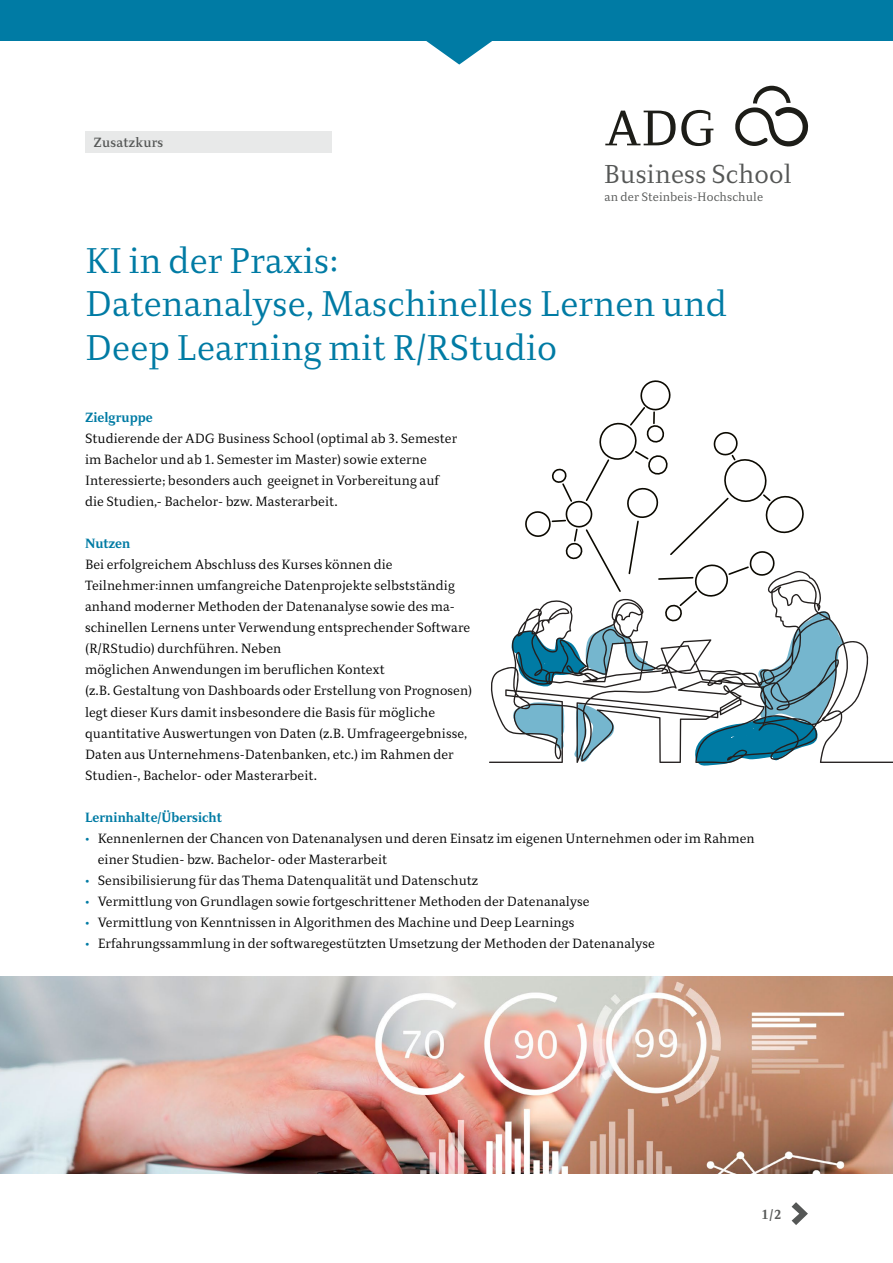
<style>
.page{position:relative;width:893px;height:1263px;background:#fff}
.page>*{position:absolute;margin:0;border:0;box-sizing:border-box;transform-origin:0 0}
.t1{font:50.4px "Diogenes";color:#1d1d18}
.t2{font:300 36px/43.2px "Diogenes";color:#007ba4}
.t3{font:300 26.1px "Diogenes";letter-spacing:.005em;color:#555756}
.t4{font:300 13.5px/21px "Diogenes";color:#000}
.t5{font:700 13.5px "Diogenes";color:#007ba4}
.t6{font:500 13.5px "Diogenes";letter-spacing:.01em;color:#555756}
.t7{font:700 13.5px "Diogenes";color:#555756}
.t8{font:300 12.3px "Diogenes";letter-spacing:.005em;color:#555756}
.s1{font-weight:900;color:#007ba4}
</style>
<div class="page">
<img style="left:0;top:977px;width:893px;height:197px">
<svg style="left:426px;top:41px;width:66px;height:24px"></svg>
<div style="left:0;top:0;width:893px;height:41px;background:#007ba4"></div>
<div style="left:85px;top:132px;width:247px;height:21px;background:#e8e9e9"></div>
<svg style="left:792px;top:1202px;width:16px;height:23px"></svg>
<svg style="left:735px;top:86px;width:73px;height:60px"></svg>
<svg style="left:489px;top:574px;width:404px;height:189px"></svg>
<svg style="left:524px;top:380px;width:284px;height:244px"></svg>
<p class="t6" style="left:94px;top:135px;width:71px">Zusatzkurs</p>
<h1 class="t1" style="left:605px;top:100px;width:113px">ADG</h1>
<h3 class="t3" style="left:604px;top:160px;width:189px">Business School</h3>
<p class="t8" style="left:605px;top:190px;width:160px">an der Steinbeis-Hochschule</p>
<h2 class="t2" style="left:85px;top:241px;width:644px">KI in der Praxis:<br>Datenanalyse, Maschinelles Lernen und<br>Deep Learning mit R/RStudio</h2>
<p class="t5" style="left:85px;top:410px;width:69px">Zielgruppe</p>
<p class="t4" style="left:85px;top:429px;width:374px">Studierende der ADG Business School (optimal ab 3. Semester im Bachelor und ab 1. Semester im Master) sowie externe Interessierte; besonders auch geeignet in Vorbereitung auf die Studien,- Bachelor- bzw. Masterarbeit.</p>
<p class="t5" style="left:85px;top:536px;width:47px">Nutzen</p>
<p class="t4" style="left:85px;top:555px;width:389px">Bei erfolgreichem Abschluss des Kurses können die Teilnehmer:innen umfangreiche Datenprojekte selbstständig anhand moderner Methoden der Datenanalyse sowie des ma&shy;schinellen Lernens unter Verwendung entsprechender Software (R/RStudio) durchführen. Neben<br>möglichen Anwendungen im beruflichen Kontext<br>(z.B. Gestaltung von Dashboards oder Erstellung von Prognosen) legt dieser Kurs damit insbesondere die Basis für mögliche quantitative Auswertungen von Daten (z.B. Umfrageergebnisse, Daten aus Unternehmens-Datenbanken, etc.) im Rahmen der Studien-, Bachelor- oder Masterarbeit.</p>
<p class="t5" style="left:85px;top:809px;width:139px">Lerninhalte/Übersicht</p>
<p class="t4" style="left:98px;top:828px;width:659px;text-indent:-13px"><span class="s1">•</span> Kennenlernen der Chancen von Datenanalysen und deren Einsatz im eigenen Unternehmen oder im Rahmen einer Studien- bzw. Bachelor- oder Masterarbeit</p>
<p class="t4" style="left:85px;top:870px;width:395px"><span class="s1">•</span> Sensibilisierung für das Thema Datenqualität und Datenschutz</p>
<p class="t4" style="left:85px;top:891px;width:506px"><span class="s1">•</span> Vermittlung von Grundlagen sowie fortgeschrittener Methoden der Datenanalyse</p>
<p class="t4" style="left:85px;top:912px;width:491px"><span class="s1">•</span> Vermittlung von Kenntnissen in Algorithmen des Machine und Deep Learnings</p>
<p class="t4" style="left:85px;top:933px;width:571px"><span class="s1">•</span> Erfahrungssammlung in der softwaregestützten Umsetzung der Methoden der Datenanalyse</p>
<p class="t7" style="left:762px;top:1206px;width:21px">1/2</p>
</div>
